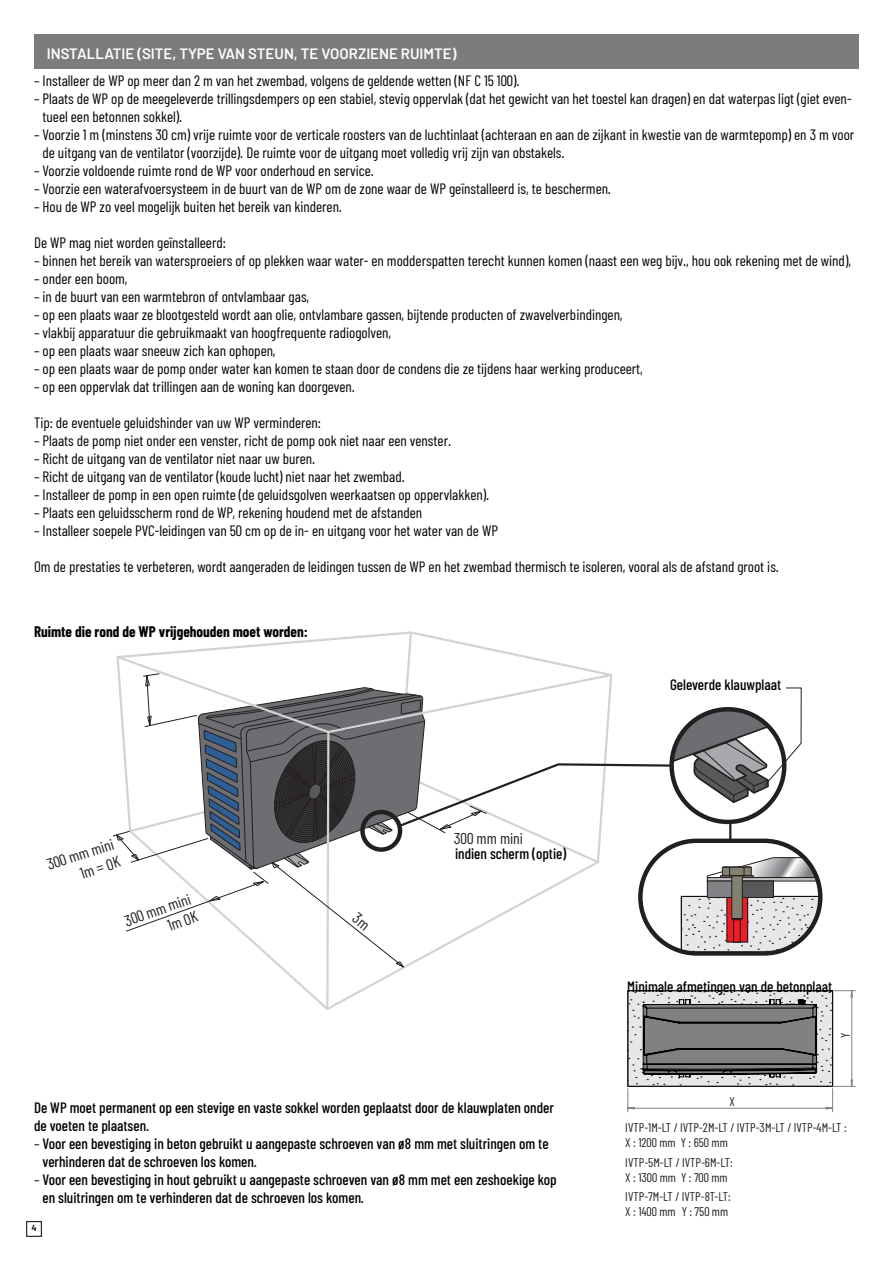
<style>
.page{position:relative;width:893px;height:1263px;background:#fff}
.page>*{position:absolute;margin:0;border:0;box-sizing:border-box;transform-origin:0 0}
.t1{font:15.6px/18.9px "Barlow Condensed";color:#231f20;text-align:right}
.t2{font:15px/18px "Barlow Condensed";color:#000}
.t3{font:500 15px/18px "Barlow Condensed";color:#000}
.t4{font:600 15px "Barlow";color:#fff}
.t5{font:700 15px "Barlow Condensed";color:#000}
.t6{font:12.45px/15px "Barlow Condensed";color:#231f20}
.t7{font:600 9px "Barlow";color:#000}
.s1{font-weight:400}
</style>
<div class="page">
<svg style="left:144px;top:631px;width:269px;height:41px"></svg>
<svg style="left:116px;top:654px;width:215px;height:356px"></svg>
<svg style="left:627px;top:990px;width:228px;height:122px"></svg>
<div style="left:26px;top:1221px;width:16px;height:15px;border:1px solid #000"></div>
<div style="left:34px;top:34px;width:825px;height:34px;background:#7c7c7c"></div>
<svg style="left:113px;top:672px;width:708px;height:296px"></svg>
<p class="t4" style="left:47px;top:44px;width:411px">INSTALLATIE (SITE, TYPE VAN STEUN, TE VOORZIENE RUIMTE)</p>
<p class="t2" style="left:34px;top:71px;width:487px">– Installeer de WP op meer dan 2 m van het zwembad, volgens de geldende wetten (NF C 15 100).</p>
<p class="t2" style="left:43px;top:89px;width:811px;text-indent:-9px">– Plaats de WP op de meegeleverde trillingsdempers op een stabiel, stevig oppervlak (dat het gewicht van het toestel kan dragen) en dat waterpas ligt (giet even&shy;tueel een betonnen sokkel).</p>
<p class="t2" style="left:43px;top:125px;width:813px;text-indent:-9px">– Voorzie 1 m (minstens 30 cm) vrije ruimte voor de verticale roosters van de luchtinlaat (achteraan en aan de zijkant in kwestie van de warmtepomp) en 3 m voor de uitgang van de ventilator (voorzijde). De ruimte voor de uitgang moet volledig vrij zijn van obstakels.</p>
<p class="t2" style="left:34px;top:161px;width:341px">– Voorzie voldoende ruimte rond de WP voor onderhoud en service.</p>
<p class="t2" style="left:34px;top:179px;width:578px">– Voorzie een waterafvoersysteem in de buurt van de WP om de zone waar de WP geïnstalleerd is, te beschermen.</p>
<p class="t2" style="left:34px;top:197px;width:309px">– Hou de WP zo veel mogelijk buiten het bereik van kinderen.</p>
<p class="t2" style="left:34px;top:233px;width:193px">De WP mag niet worden geïnstalleerd:</p>
<p class="t2" style="left:34px;top:251px;width:818px">– binnen het bereik van watersproeiers of op plekken waar water- en modderspatten terecht kunnen komen (naast een weg bijv., hou ook rekening met de wind),</p>
<p class="t2" style="left:34px;top:269px;width:95px">– onder een boom,</p>
<p class="t2" style="left:34px;top:287px;width:277px">– in de buurt van een warmtebron of ontvlambaar gas,</p>
<p class="t2" style="left:34px;top:305px;width:590px">– op een plaats waar ze blootgesteld wordt aan olie, ontvlambare gassen, bijtende producten of zwavelverbindingen,</p>
<p class="t2" style="left:34px;top:323px;width:358px">– vlakbij apparatuur die gebruikmaakt van hoogfrequente radiogolven,</p>
<p class="t2" style="left:34px;top:341px;width:243px">– op een plaats waar sneeuw zich kan ophopen,</p>
<p class="t2" style="left:34px;top:359px;width:610px">– op een plaats waar de pomp onder water kan komen te staan door de condens die ze tijdens haar werking produceert,</p>
<p class="t2" style="left:34px;top:377px;width:322px">– op een oppervlak dat trillingen aan de woning kan doorgeven.</p>
<p class="t2" style="left:34px;top:413px;width:289px">Tip: de eventuele geluidshinder van uw WP verminderen:</p>
<p class="t2" style="left:34px;top:431px;width:419px">– Plaats de pomp niet onder een venster, richt de pomp ook niet naar een venster.</p>
<p class="t2" style="left:34px;top:449px;width:283px">– Richt de uitgang van de ventilator niet naar uw buren.</p>
<p class="t2" style="left:34px;top:467px;width:372px">– Richt de uitgang van de ventilator (koude lucht) niet naar het zwembad.</p>
<p class="t2" style="left:34px;top:485px;width:457px">– Installeer de pomp in een open ruimte (de geluidsgolven weerkaatsen op oppervlakken).</p>
<p class="t2" style="left:34px;top:503px;width:390px">– Plaats een geluidsscherm rond de WP, rekening houdend met de afstanden</p>
<p class="t2" style="left:34px;top:521px;width:465px">– Installeer soepele PVC-leidingen van 50 cm op de in- en uitgang voor het water van de WP</p>
<p class="t2" style="left:34px;top:557px;width:746px">Om de prestaties te verbeteren, wordt aangeraden de leidingen tussen de WP en het zwembad thermisch te isoleren, vooral als de afstand groot is.</p>
<p class="t5" style="left:34px;top:621px;width:275px">Ruimte die rond de WP vrijgehouden moet worden:</p>
<p class="t1" style="left:44px;top:855px;width:72px;rotate:-18deg">300 mm mini<br>1m = OK</p>
<p class="t1" style="left:122px;top:912px;width:72px;rotate:-19deg">300 mm mini<br>1m OK</p>
<p class="t1" style="left:454px;top:829px;width:71px">300 mm mini</p>
<p class="t3" style="left:455px;top:844px;width:113px">indien scherm (optie)</p>
<p class="t3" style="left:34px;top:1098px;width:521px">De WP moet permanent op een stevige en vaste sokkel worden geplaatst door de klauwplaten onder de voeten te plaatsen.</p>
<p class="t3" style="left:43px;top:1134px;width:508px;text-indent:-9px"><span class="s1">–</span> Voor een bevestiging in beton gebruikt u aangepaste schroeven van ø8 mm met sluitringen om te verhinderen dat de schroeven los komen.</p>
<p class="t3" style="left:43px;top:1170px;width:516px;text-indent:-9px"><span class="s1">–</span> Voor een bevestiging in hout gebruikt u aangepaste schroeven van ø8 mm met een zeshoekige kop en sluitringen om te verhinderen dat de schroeven los komen.</p>
<p class="t7" style="left:31px;top:1222px;width:7px">4</p>
<p class="t3" style="left:670px;top:674px;width:113px">Geleverde klauwplaat</p>
<p class="t3" style="left:627px;top:976px;width:207px">Minimale afmetingen van de betonplaat</p>
<p class="t6" style="left:838px;top:1038px;width:7px;rotate:-90deg">Y</p>
<p class="t6" style="left:729px;top:1094px;width:7px">X</p>
<p class="t6" style="left:625px;top:1120px;width:223px">IVTP-1M-LT / IVTP-2M-LT / IVTP-3M-LT / IVTP-4M-LT :<br>X : 1200 mm Y : 650 mm</p>
<p class="t6" style="left:625px;top:1154px;width:109px">IVTP-5M-LT / IVTP-6M-LT:<br>X : 1300 mm Y : 700 mm</p>
<p class="t6" style="left:625px;top:1189px;width:107px">IVTP-7M-LT / IVTP-8T-LT:<br>X : 1400 mm Y : 750 mm</p>
</div>
